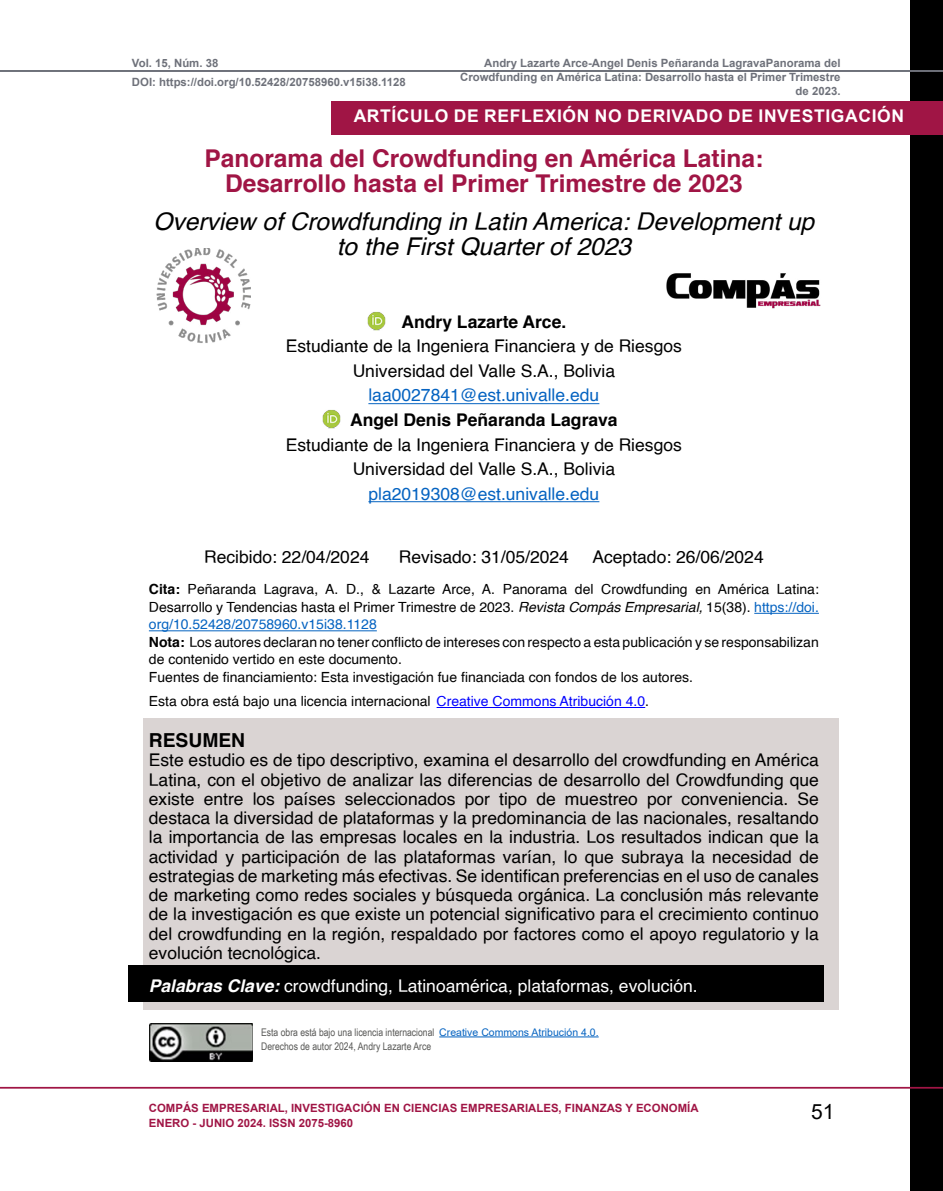
<style>
.page{position:relative;width:943px;height:1191px;background:#fff}
.page>*{position:absolute;margin:0;border:0;box-sizing:border-box;transform-origin:0 0}
.t1{font:700 24.5px/24.5px "Helvetica";color:#a01545;text-align:center}
.t2{font:italic 24.5px/24.5px "Helvetica";color:#000;text-align:center}
.t3{font:21px "Arial";color:#000}
.t4{font:700 19.25px "Helvetica";color:#000}
.t5{font:17.5px/19.2px "Helvetica";color:#000;text-align:center}
.t6{font:17.5px "Helvetica";color:#fff}
.t7{font:17.5px "Helvetica";color:#0563c1}
.t8{font:700 17.5px "Arial";letter-spacing:.035em;color:#fff}
.t9{font:700 17.5px "Helvetica";color:#000}
.t10{font:14px/17.5px "Helvetica";color:#000}
.t11{font:700 11.38px/14px "Arial";color:#6e717a}
.t12{font:700 11.38px/15.8px "Arial";color:#a01545}
.t13{font:10.5px/14px "Arial Narrow";color:#585856}
.s1{font-weight:700}
.s2{font-style:italic}
.s3{color:#0563c1}
.s4{color:#00f}
.s5{font-weight:700;font-style:italic}
.s6{font-family:"Arial";color:#0563c1}
</style>
<div class="page">
<div style="left:910px;top:0;width:33px;height:1191px;background:#000"></div>
<hr style="left:0;top:1086px;width:943px;height:2px;background:#a01545">
<hr style="left:0;top:70px;width:943px;height:2px;background:#6e717a">
<div style="left:143px;top:718px;width:695px;height:291px;background:#dad4d3"></div>
<div style="left:128px;top:965px;width:695px;height:37px;background:#000"></div>
<hr style="left:368px;top:403px;width:231px;height:1px;background:#0563c1">
<hr style="left:368px;top:501px;width:231px;height:1px;background:#0563c1">
<hr style="left:754px;top:613px;width:65px;height:1px;background:#0563c1">
<hr style="left:149px;top:630px;width:228px;height:1px;background:#0563c1">
<hr style="left:436px;top:707px;width:209px;height:1px;background:#00f">
<div style="left:331px;top:101px;width:612px;height:34px;background:#a01545"></div>
<img style="left:156px;top:248px;width:95px;height:95px">
<img style="left:666px;top:273px;width:155px;height:36px">
<hr style="left:439px;top:1036px;width:159px;height:1px;background:#0563c1">
<img style="left:149px;top:1023px;width:104px;height:38px">
<img style="left:367px;top:312px;width:19px;height:19px">
<img style="left:322px;top:409px;width:19px;height:20px">
<p class="t11" style="left:132px;top:54px;width:275px;line-height:19.2px">Vol. 15, Núm. 38<br>DOI: https://doi.org/10.52428/20758960.v15i38.1128</p>
<p class="t11" style="left:460px;top:56px;width:382px;text-align:right">Andry Lazarte Arce-Angel Denis Peñaranda LagravaPanorama del<br>Crowdfunding en América Latina: Desarrollo hasta el Primer Trimestre de 2023.</p>
<p class="t8" style="left:354px;top:104px;width:552px">ARTÍCULO DE REFLEXIÓN NO DERIVADO DE INVESTIGACIÓN</p>
<h1 class="t1" style="left:204px;top:147px;width:560px">Panorama del Crowdfunding en América Latina:<br>Desarrollo hasta el Primer Trimestre de 2023</h1>
<h1 class="t2" style="left:153px;top:210px;width:662px">Overview of Crowdfunding in Latin America: Development up to the First Quarter of 2023</h1>
<p class="t9" style="left:401px;top:308px;width:166px">Andry Lazarte Arce.</p>
<p class="t5" style="left:286px;top:334px;width:397px;line-height:24.5px">Estudiante de la Ingeniera Financiera y de Riesgos<br>Universidad del Valle S.A., Bolivia</p>
<p class="t7" style="left:368px;top:382px;width:232px">laa0027841@est.univalle.edu</p>
<p class="t9" style="left:350px;top:406px;width:269px">Angel Denis Peñaranda Lagrava</p>
<p class="t5" style="left:286px;top:432px;width:397px;line-height:24.5px">Estudiante de la Ingeniera Financiera y de Riesgos<br>Universidad del Valle S.A., Bolivia</p>
<p class="t7" style="left:368px;top:480px;width:232px">pla2019308@est.univalle.edu</p>
<p class="t5" style="left:204px;top:547px;width:167px">Recibido: 22/04/2024</p>
<p class="t5" style="left:399px;top:547px;width:172px">Revisado: 31/05/2024</p>
<p class="t5" style="left:592px;top:547px;width:173px">Aceptado: 26/06/2024</p>
<p class="t10" style="left:149px;top:581px;width:671px"><span class="s1">Cita:</span> Peñaranda Lagrava, A. D., &amp; Lazarte Arce, A. Panorama del Crowdfunding en América Latina:<br>Desarrollo y Tendencias hasta el Primer Trimestre de 2023. <span class="s2">Revista Compás Empresarial,</span> 15(38). <span class="s3">https://doi. org/10.52428/20758960.v15i38.1128<br></span><span class="s1">Nota:</span> Los autores declaran no tener conflicto de intereses con respecto a esta publicación y se responsabilizan de contenido vertido en este documento.<br>Fuentes de financiamiento: Esta investigación fue financiada con fondos de los autores.</p>
<p class="t10" style="left:149px;top:692px;width:502px">Esta obra está bajo una licencia internacional <span class="s4">Creative Commons Atribución 4.0</span>.</p>
<p class="t4" style="left:149px;top:725px;width:98px">RESUMEN</p>
<p class="t5" style="left:149px;top:751px;width:671px;text-align:justify">Este estudio es de tipo descriptivo, examina el desarrollo del crowdfunding en América Latina, con el objetivo de analizar las diferencias de desarrollo del Crowdfunding que existe entre los países seleccionados por tipo de muestreo por conveniencia. Se destaca la diversidad de plataformas y la predominancia de las nacionales, resaltando la importancia de las empresas locales en la industria. Los resultados indican que la actividad y participación de las plataformas varían, lo que subraya la necesidad de estrategias de marketing más efectivas. Se identifican preferencias en el uso de canales de marketing como redes sociales y búsqueda orgánica. La conclusión más relevante de la investigación es que existe un potencial significativo para el crecimiento continuo del crowdfunding en la región, respaldado por factores como el apoyo regulatorio y la evolución tecnológica.</p>
<p class="t6" style="left:149px;top:972px;width:550px"><span class="s5">Palabras Clave:</span> crowdfunding, Latinoamérica, plataformas, evolución.</p>
<p class="t13" style="left:261px;top:1024px;width:339px">Esta obra está bajo una licencia internacional <span class="s6">Creative Commons Atribución 4.0.<br></span>Derechos de autor 2024, Andry Lazarte Arce</p>
<p class="t12" style="left:149px;top:1100px;width:551px">COMPÁS EMPRESARIAL, INVESTIGACIÓN EN CIENCIAS EMPRESARIALES, FINANZAS Y ECONOMÍA<br>ENERO - JUNIO 2024. ISSN 2075-8960</p>
<p class="t3" style="left:811px;top:1096px;width:25px">51</p>
</div>
